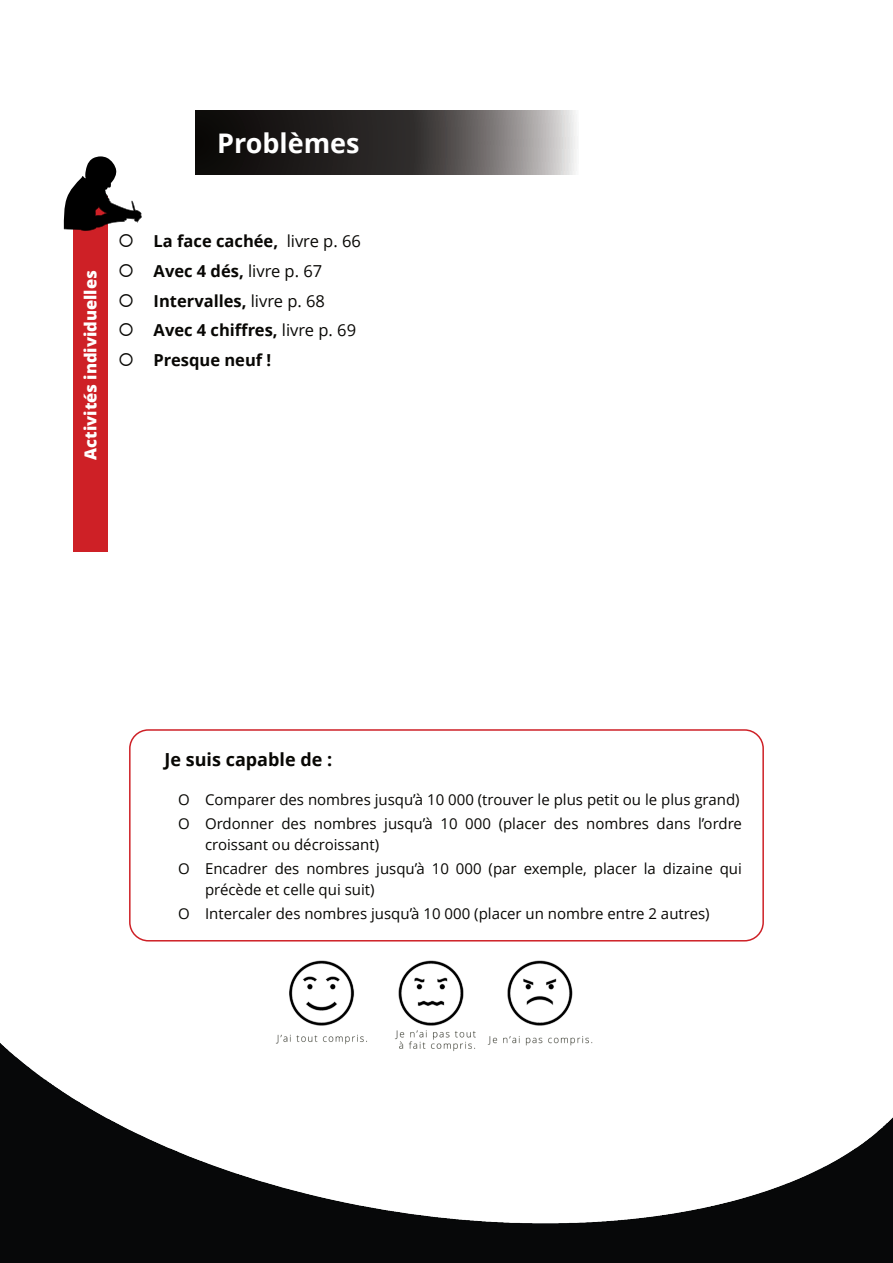
<style>
.page{position:relative;width:893px;height:1263px;background:#fff}
.page>*{position:absolute;margin:0;border:0;box-sizing:border-box;transform-origin:0 0}
.t1{font:700 27px "Open Sans";color:#fff}
.t2{font:700 18px "Open Sans";color:#080704}
.t3{font:700 16.5px "Open Sans";color:#080704}
.t4{font:800 16.5px "Open Sans";color:#fff}
.t5{font:15px/24px "Open Sans";color:#080704}
.s1{font-weight:400}
</style>
<div class="page">
<img style="left:0;top:1043px;width:893px;height:220px">
<div style="left:73px;top:197px;width:34px;height:355px;background:#ce2026"></div>
<svg style="left:64px;top:156px;width:78px;height:75px"></svg>
<svg style="left:196px;top:110px;width:380px;height:64px;background:#494645"></svg>
<div style="left:129px;top:729px;width:635px;height:212px;background:#fff;border:2px solid #ce2026;border-radius:19px"></div>
<img style="left:130px;top:960px;width:608px;height:94px">
<h1 class="t1" style="left:217px;top:132px;width:144px">Problèmes</h1>
<p class="t4" style="left:84px;top:460px;width:191px;rotate:-90deg">Activités individuelles</p>
<p class="t3" style="left:118px;top:235px;width:244px">○ La face cachée, <span class="s1">livre p. 66</span></p>
<p class="t3" style="left:118px;top:264px;width:206px">○ Avec 4 dés, <span class="s1">livre p. 67</span></p>
<p class="t3" style="left:118px;top:294px;width:208px">○ Intervalles, <span class="s1">livre p. 68</span></p>
<p class="t3" style="left:118px;top:324px;width:240px">○ Avec 4 chiffres, <span class="s1">livre p. 69</span></p>
<p class="t3" style="left:118px;top:353px;width:155px">○ Presque neuf !</p>
<p class="t2" style="left:165px;top:752px;width:169px">Je suis capable de :</p>
<p class="t5" style="left:178px;top:789px;width:565px">O Comparer des nombres jusqu’à 10 000 (trouver le plus petit ou le plus grand)<br>O Ordonner des nombres jusqu’à 10 000 (placer des nombres dans l’ordre</p>
<p class="t5" style="left:178px;top:834px;width:565px;text-indent:27px">croissant ou décroissant)<br>O Encadrer des nombres jusqu’à 10 000 (par exemple, placer la dizaine qui</p>
<p class="t5" style="left:178px;top:879px;width:533px;text-indent:27px">précède et celle qui suit)<br>O Intercaler des nombres jusqu’à 10 000 (placer un nombre entre 2 autres)</p>
</div>
